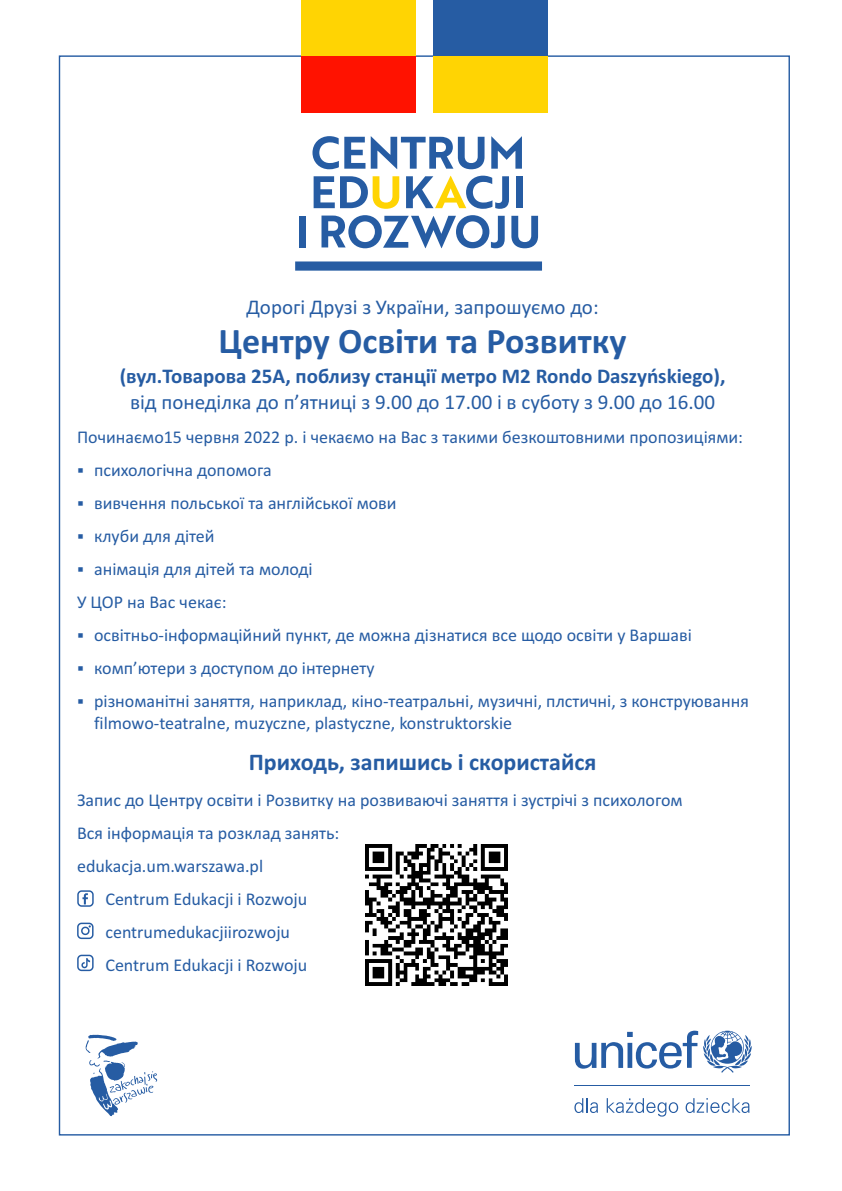
<style>
.page{position:relative;width:842px;height:1191px;background:#fff}
.page>*{position:absolute;margin:0;border:0;box-sizing:border-box;transform-origin:0 0}
.t1{font:700 36px "Calibri";color:#265ca3}
.t2{font:700 24px "Calibri";color:#265ca3}
.t3{font:21px "Calibri";color:#265ca3}
.t4{font:700 21px "Calibri";color:#265ca3}
.t5{font:18px/33px "Calibri";color:#265ca3}
</style>
<div class="page">
<div style="left:295px;top:261px;width:247px;height:10px;background:#265ca3"></div>
<svg style="left:312px;top:136px;width:53px;height:33px"></svg>
<svg style="left:371px;top:136px;width:113px;height:33px"></svg>
<svg style="left:491px;top:136px;width:31px;height:33px"></svg>
<svg style="left:314px;top:176px;width:85px;height:33px"></svg>
<svg style="left:406px;top:176px;width:103px;height:33px"></svg>
<div style="left:516px;top:176px;width:7px;height:32px;background:#265ca3"></div>
<div style="left:299px;top:216px;width:7px;height:32px;background:#265ca3"></div>
<svg style="left:321px;top:215px;width:184px;height:33px"></svg>
<svg style="left:511px;top:216px;width:27px;height:32px"></svg>
<div style="left:433px;top:0;width:115px;height:56px;background:#265ca3"></div>
<div style="left:433px;top:56px;width:115px;height:56px;background:#ffd403"></div>
<div style="left:301px;top:0;width:115px;height:56px;background:#ffd403"></div>
<div style="left:301px;top:56px;width:115px;height:56px;background:#ff1200"></div>
<svg style="left:86px;top:1034px;width:71px;height:82px"></svg>
<svg style="left:574px;top:1098px;width:24px;height:15px"></svg>
<svg style="left:575px;top:1030px;width:177px;height:42px"></svg>
<hr style="left:574px;top:1085px;width:175px;height:1px;background:#265ca3">
<svg style="left:607px;top:1098px;width:71px;height:18px"></svg>
<svg style="left:686px;top:1098px;width:63px;height:15px"></svg>
<img style="left:366px;top:844px;width:141px;height:141px">
<svg style="left:77px;top:922px;width:17px;height:17px"></svg>
<svg style="left:77px;top:890px;width:17px;height:16px"></svg>
<svg style="left:77px;top:954px;width:17px;height:17px"></svg>
<p class="t3" style="left:247px;top:298px;width:354px">Дорогі Друзі з України, запрошуємо до:</p>
<h1 class="t1" style="left:219px;top:326px;width:409px">Центру Освіти та Розвитку</h1>
<p class="t4" style="left:120px;top:367px;width:607px">(вул.Товарова 25A, поблизу станції метро M2 Rondo Daszyńskiego),</p>
<p class="t3" style="left:130px;top:393px;width:586px">від понеділка до п’ятниці з 9.00 до 17.00 і в суботу з 9.00 до 16.00</p>
<p class="t5" style="left:77px;top:422px;width:667px">Починаємо15 червня 2022 р. i чекаємо на Вас з такими безкоштовними пропозиціями:</p>
<p class="t5" style="left:77px;top:455px;width:196px">▪ психологічна допомога</p>
<p class="t5" style="left:77px;top:488px;width:321px">▪ вивчення польської та англійської мови</p>
<p class="t5" style="left:77px;top:521px;width:139px">▪ клуби для дітей</p>
<p class="t5" style="left:77px;top:554px;width:237px">▪ анімація для дітей та молоді<br>У ЦОР на Вас чекає:</p>
<p class="t5" style="left:77px;top:620px;width:616px">▪ освітньо-інформаційний пункт, де можна дізнатися все щодо освіти у Варшаві</p>
<p class="t5" style="left:77px;top:653px;width:299px">▪ комп’ютери з доступом до інтернету</p>
<p class="t5" style="left:94px;top:691px;width:656px;line-height:22px;text-indent:-17px">▪ різноманітні заняття, наприклад, кіно-театральні, музичні, плстичні, з конструювання filmowo-teatralne, muzyczne, plastyczne, konstruktorskie</p>
<h2 class="t2" style="left:249px;top:752px;width:349px">Приходь, запишись і скористайся</h2>
<p class="t5" style="left:77px;top:784px;width:607px">Запис до Центру освіти і Розвитку на розвиваючі заняття і зустрічі з психологом</p>
<p class="t5" style="left:77px;top:817px;width:264px">Вся інформація та розклад занять:</p>
<p class="t5" style="left:77px;top:850px;width:188px">edukacja.um.warszawa.pl</p>
<p class="t5" style="left:105px;top:883px;width:203px">Centrum Edukacji i Rozwoju</p>
<p class="t5" style="left:105px;top:916px;width:186px">centrumedukacjiirozwoju</p>
<p class="t5" style="left:105px;top:949px;width:203px">Centrum Edukacji i Rozwoju</p>
</div>
